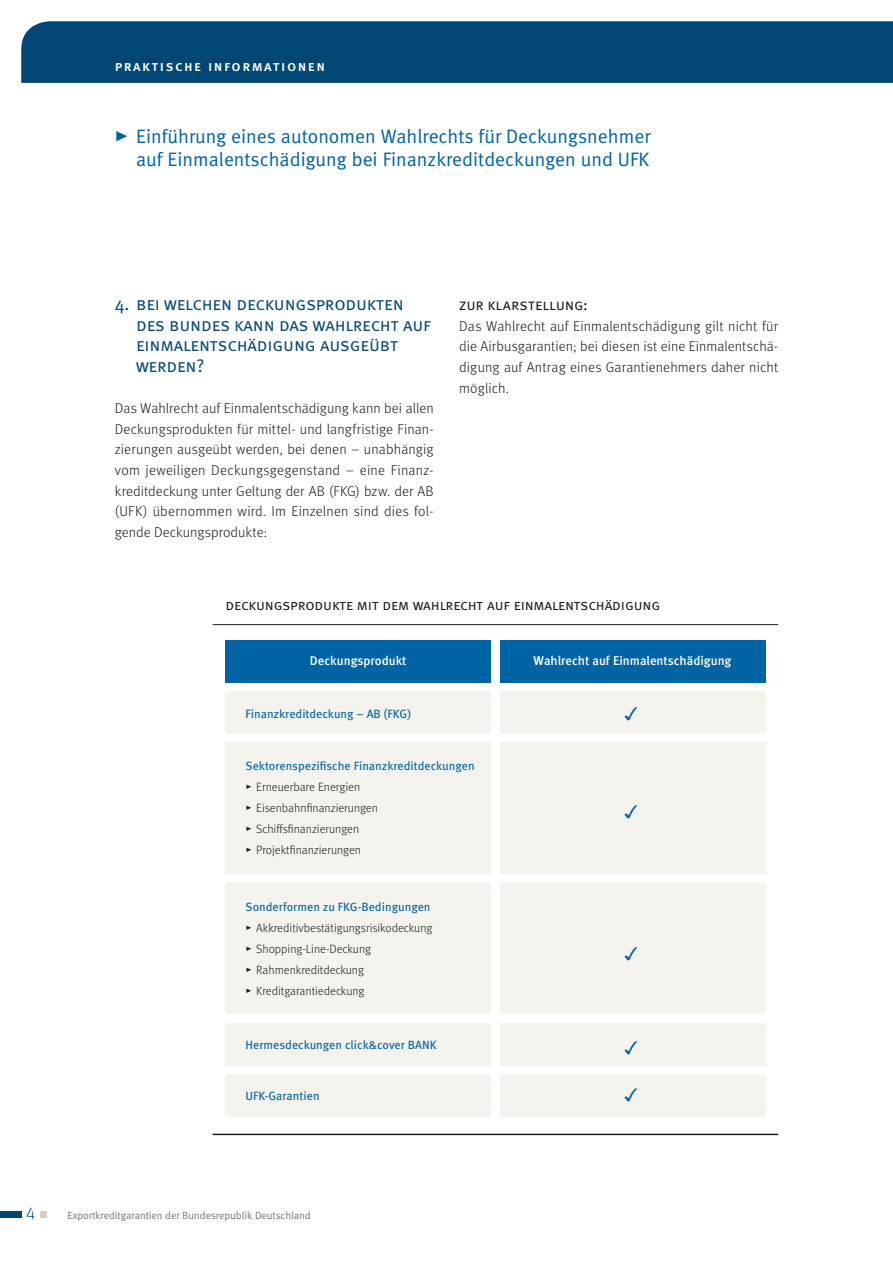
<style>
.page{position:relative;width:893px;height:1263px;background:#fff}
.page>*{position:absolute;margin:0;border:0;box-sizing:border-box;transform-origin:0 0}
._2017_INNEN_Titel{font:19.5px/23.4px "Meta Normal";color:#0063a4}
.Merkbl_Head_1__EKG{font:18.3px "Meta Normal Caps";letter-spacing:-.01em;color:#004775}
.Grafik_Spaltenhead_E{font:18px "Monotype Sorts";color:#0063a4}
.t1{font:17.25px "Meta Light LF";color:#004775}
.Merkbl_Head_2{font:15.75px "Meta Normal Caps";letter-spacing:.005em;color:#1a1a18}
.Grafik_Head_2016NEU{font:15px "Meta Normal Caps";letter-spacing:-.01em;color:#1a1a18}
._2017_INNEN_Kategori{font:14.7px "Meta Medium Caps";letter-spacing:.1em;color:#fff}
.Merkbl_Fließtext-201{font:300 14.25px/20.7px "Meta";letter-spacing:.01em;color:#1a1a18;text-align:justify}
.GrafikSchaubild_nega{font:500 12.75px "Meta";color:#fff}
.t2{font:12px "Meta Light LF";color:#1a1a18}
.Grafik_Spaltenhead_E-2{font:12px "Meta Pro";color:#0063a4}
.t3{font:10.5px "Meta Normal";letter-spacing:-.005em;color:#7a766d}
.s1{font-family:"Meta Pro"}
</style>
<div class="page">
<div style="left:0;top:1211px;width:21px;height:7px;background:#004775"></div>
<div style="left:40px;top:1211px;width:7px;height:7px;background:#d5cfc2"></div>
<div style="left:21px;top:21px;width:872px;height:62px;background:#004775"></div>
<svg style="left:116px;top:131px;width:11px;height:10px"></svg>
<hr style="left:213px;top:624px;width:565px;height:1px;background:#1a1a18">
<div style="left:225px;top:640px;width:266px;height:43px;background:#0063a4"></div>
<div style="left:500px;top:640px;width:265px;height:43px;background:#0063a4"></div>
<hr style="left:213px;top:1134px;width:565px;height:1px;background:#1a1a18">
<div style="left:225px;top:742px;width:266px;height:132px;background:#f4f3ed"></div>
<div style="left:225px;top:882px;width:266px;height:132px;background:#f4f3ed"></div>
<div style="left:225px;top:1023px;width:266px;height:42px;background:#f4f3ed"></div>
<div style="left:225px;top:691px;width:266px;height:43px;background:#f4f3ed"></div>
<div style="left:225px;top:1074px;width:266px;height:42px;background:#f4f3ed"></div>
<div style="left:500px;top:742px;width:265px;height:132px;background:#f4f3ed"></div>
<div style="left:500px;top:882px;width:265px;height:132px;background:#f4f3ed"></div>
<div style="left:500px;top:1023px;width:265px;height:42px;background:#f4f3ed"></div>
<div style="left:500px;top:691px;width:265px;height:43px;background:#f4f3ed"></div>
<div style="left:500px;top:1074px;width:265px;height:42px;background:#f4f3ed"></div>
<p class="_2017_INNEN_Kategori" style="left:115px;top:57px;width:212px">praktische informationen</p>
<p class="_2017_INNEN_Titel" style="left:136px;top:124px;width:516px">Einführung eines autonomen Wahlrechts für Deckungsnehmer auf Einmalentschädigung bei Finanzkreditdeckungen und UFK</p>
<p class="Merkbl_Head_1__EKG" style="left:115px;top:293px;width:290px">4. bei welchen deckungsprodukten</p>
<p class="Merkbl_Head_1__EKG" style="left:136px;top:314px;width:296px">des bundes kann das wahlrecht auf</p>
<p class="Merkbl_Head_1__EKG" style="left:136px;top:334px;width:264px">einmalentschädigung ausgeübt</p>
<p class="Merkbl_Head_1__EKG" style="left:136px;top:355px;width:70px">werden?</p>
<p class="Merkbl_Fließtext-201" style="left:115px;top:398px;width:320px">Das Wahlrecht auf Einmalentschädigung kann bei allen Deckungsprodukten für mittel- und langfristige Finan&shy;zierungen ausgeübt werden, bei denen – unabhängig vom jeweiligen Deckungsgegenstand – eine Finanz&shy;kreditdeckung unter Geltung der AB (FKG) bzw. der AB (UFK) übernommen wird. Im Einzelnen sind dies fol&shy;gende Deckungsprodukte:</p>
<p class="Merkbl_Head_2" style="left:459px;top:295px;width:130px">zur klarstellung:</p>
<p class="Merkbl_Fließtext-201" style="left:459px;top:315px;width:320px">Das Wahlrecht auf Einmalentschädigung gilt nicht für die Airbusgarantien; bei diesen ist eine Einmalentschä&shy;digung auf Antrag eines Garantienehmers daher nicht möglich.</p>
<p class="Grafik_Head_2016NEU" style="left:225px;top:596px;width:437px">deckungsprodukte mit dem wahlrecht auf einmalentschädigung</p>
<p class="GrafikSchaubild_nega" style="left:310px;top:653px;width:98px">Deckungsprodukt</p>
<p class="GrafikSchaubild_nega" style="left:534px;top:653px;width:199px">Wahlrecht auf Einmalentschädigung</p>
<p class="Grafik_Spaltenhead_E-2" style="left:246px;top:704px;width:167px">Finanzkreditdeckung – AB (FKG)</p>
<p class="Grafik_Spaltenhead_E-2" style="left:246px;top:757px;width:231px">Sektorenspezifische Finanzkreditdeckungen</p>
<p class="t2" style="left:246px;top:780px;width:116px"><span class="s1">▸</span> Erneuerbare Energien</p>
<p class="t2" style="left:246px;top:801px;width:134px"><span class="s1">▸</span> Eisenbahnfinanzierungen</p>
<p class="t2" style="left:246px;top:822px;width:115px"><span class="s1">▸</span> Schiffsfinanzierungen</p>
<p class="t2" style="left:246px;top:843px;width:117px"><span class="s1">▸</span> Projektfinanzierungen</p>
<p class="Grafik_Spaltenhead_E-2" style="left:246px;top:897px;width:186px">Sonderformen zu FKG-Bedingungen</p>
<p class="t2" style="left:246px;top:920px;width:188px"><span class="s1">▸</span> Akkreditivbestätigungsrisikodeckung</p>
<p class="t2" style="left:246px;top:941px;width:127px"><span class="s1">▸</span> Shopping-Line-Deckung</p>
<p class="t2" style="left:246px;top:962px;width:120px"><span class="s1">▸</span> Rahmenkreditdeckung</p>
<p class="t2" style="left:246px;top:983px;width:120px"><span class="s1">▸</span> Kreditgarantiedeckung</p>
<p class="Grafik_Spaltenhead_E-2" style="left:246px;top:1036px;width:193px">Hermesdeckungen click&amp;cover BANK</p>
<p class="Grafik_Spaltenhead_E-2" style="left:246px;top:1087px;width:76px">UFK-Garantien</p>
<p class="t1" style="left:26px;top:1203px;width:11px">4</p>
<p class="t3" style="left:67px;top:1209px;width:245px">Exportkreditgarantien der Bundesrepublik Deutschland</p>
<p class="Grafik_Spaltenhead_E" style="left:624px;top:705px;width:18px">3</p>
<p class="Grafik_Spaltenhead_E" style="left:624px;top:803px;width:18px">3</p>
<p class="Grafik_Spaltenhead_E" style="left:624px;top:945px;width:18px">3</p>
<p class="Grafik_Spaltenhead_E" style="left:624px;top:1040px;width:18px">3</p>
<p class="Grafik_Spaltenhead_E" style="left:624px;top:1087px;width:18px">3</p>
</div>
